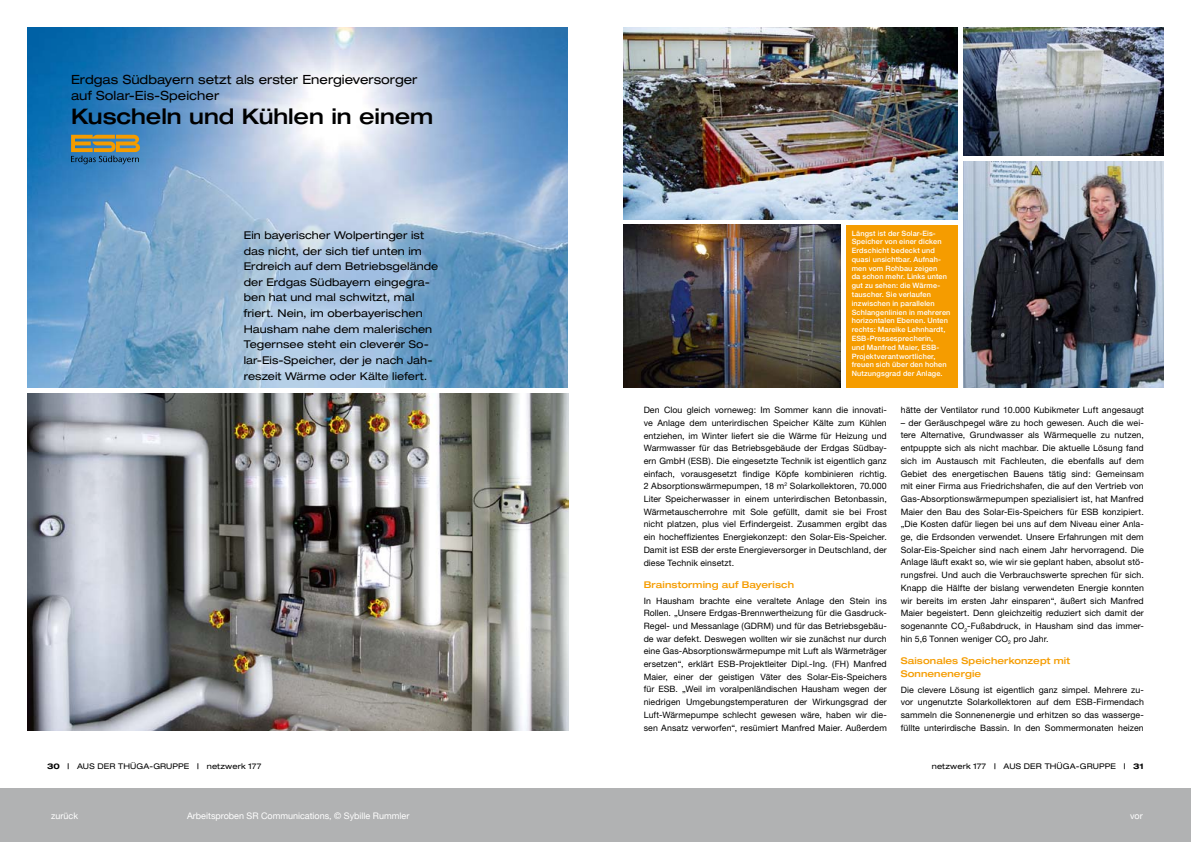
<style>
.page{position:relative;width:1191px;height:842px;background:#fff}
.page>*{position:absolute;margin:0;border:0;box-sizing:border-box;transform-origin:0 0}
.t1{font:500 expanded 21.5px "Helvetica Neue";letter-spacing:-.005em;color:#000}
.t2{font:expanded 12.7px/16.6px "Helvetica Neue";letter-spacing:.005em;color:#000}
.t3{font:expanded 10.7px/15.6px "Helvetica Neue";letter-spacing:.005em;color:#000}
.t4{font:500 expanded 9.3px/12.7px "Helvetica Neue";letter-spacing:.01em;color:#f59c00}
.t5{font:9px "Helvetica Neue";color:#fff}
.t6{font:8.8px/12.7px "Helvetica Neue";letter-spacing:.01em;color:#000;text-align:justify}
.t7{font:expanded 7.8px "Helvetica Neue";letter-spacing:.015em;color:#000}
.t8{font:500 7.3px/8.8px "Helvetica Neue LT Std";letter-spacing:.02em;color:#fff}
.s1{font-weight:700}
.s2{font-weight:500}
</style>
<div class="page">
<div style="left:0;top:788px;width:1191px;height:54px;background:#b1b2b3"></div>
<img style="left:27px;top:27px;width:541px;height:361px">
<img style="left:27px;top:393px;width:541px;height:338px">
<svg style="left:71px;top:135px;width:69px;height:29px;background:#7f8367"></svg>
<img style="left:623px;top:27px;width:334px;height:192px">
<img style="left:963px;top:161px;width:200px;height:227px">
<div style="left:846px;top:225px;width:111px;height:163px;background:#f59c00"></div>
<img style="left:963px;top:27px;width:200px;height:129px">
<img style="left:623px;top:225px;width:217px;height:163px">
<h2 class="t2" style="left:71px;top:70px;width:348px">erdgas südbayern setzt als erster energieversorger auf solar-eis-speicher</h2>
<h1 class="t1" style="left:71px;top:103px;width:364px">Kuscheln und Kühlen in einem</h1>
<p class="t3" style="left:244px;top:227px;width:196px">ein bayerischer Wolpertinger ist das nicht, der sich tief unten im erdreich auf dem Betriebsgelände der erdgas südbayern eingegra&shy;ben hat und mal schwitzt, mal friert. Nein, im oberbayerischen hausham nahe dem malerischen<br>Tegernsee steht ein cleverer so&shy;lar-eis-speicher, der je nach Jah&shy;reszeit Wärme oder Kälte liefert.</p>
<p class="t7" style="left:47px;top:761px;width:216px"><span class="s1">30</span> <span class="s2">|</span> Aus der ThügA-gruppe <span class="s2">|</span> netzwerk 177</p>
<p class="t8" style="left:851px;top:228px;width:100px">Längst ist der Solar-Eis-<br>Speicher von einer dicken<br>Erdschicht bedeckt und quasi unsichtbar. Aufnah&shy;men vom Rohbau zeigen<br>da schon mehr. Links unten gut zu sehen: die Wärme&shy;tauscher. Sie verlaufen inzwischen in parallelen<br>Schlangenlinien in mehreren horizontalen Ebenen. Unten rechts: Mareike Lehnhardt,<br>ESB-Pressesprecherin,<br>und Manfred Maier, ESB-<br>Projektverantwortlicher, freuen sich über den hohen<br>Nutzungsgrad der Anlage.</p>
<p class="t6" style="left:643px;top:403px;width:245px">Den Clou gleich vorneweg: Im Sommer kann die innovati&shy;ve Anlage dem unterirdischen Speicher Kälte zum Kühlen entziehen, im Winter liefert sie die Wärme für Heizung und Warmwasser für das Betriebsgebäude der Erdgas Südbay&shy;ern GmbH (ESB). Die eingesetzte Technik ist eigentlich ganz einfach, vorausgesetzt findige Köpfe kombinieren richtig.<br>2 Absorptionswärmepumpen, 18 m<sup>2</sup> Solarkollektoren, 70.000<br>Liter Speicherwasser in einem unterirdischen Betonbassin, Wärmetauscherrohre mit Sole gefüllt, damit sie bei Frost nicht platzen, plus viel Erfindergeist. Zusammen ergibt das ein hocheffizientes Energiekonzept: den Solar-Eis-Speicher.<br>Damit ist ESB der erste Energieversorger in Deutschland, der diese Technik einsetzt.</p>
<p class="t4" style="left:643px;top:578px;width:152px">Brainstorming auf Bayerisch</p>
<p class="t6" style="left:643px;top:594px;width:245px">In Hausham brachte eine veraltete Anlage den Stein ins Rollen. „Unsere Erdgas-Brennwertheizung für die Gasdruck-Regel- und Messanlage (GDRM) und für das Betriebsgebäu&shy;de war defekt. Deswegen wollten wir sie zunächst nur durch eine Gas-Absorptionswärmepumpe mit Luft als Wärmeträger ersetzen“, erklärt ESB-Projektleiter Dipl.-Ing. (FH) Manfred Maier, einer der geistigen Väter des Solar-Eis-Speichers für ESB. „Weil im voralpenländischen Hausham wegen der niedrigen Umgebungstemperaturen der Wirkungsgrad der Luft-Wärmepumpe schlecht gewesen wäre, haben wir die&shy;sen Ansatz verworfen“, resümiert Manfred Maier. Außerdem</p>
<p class="t6" style="left:900px;top:403px;width:245px">hätte der Ventilator rund 10.000 Kubikmeter Luft angesaugt</p>
<p class="t6" style="left:900px;top:416px;width:245px">– der Geräuschpegel wäre zu hoch gewesen. Auch die wei&shy;tere Alternative, Grundwasser als Wärmequelle zu nutzen, entpuppte sich als nicht machbar. Die aktuelle Lösung fand sich im Austausch mit Fachleuten, die ebenfalls auf dem Gebiet des energetischen Bauens tätig sind: Gemeinsam mit einer Firma aus Friedrichshafen, die auf den Vertrieb von Gas-Absorptionswärmepumpen spezialisiert ist, hat Manfred Maier den Bau des Solar-Eis-Speichers für ESB konzipiert. „Die Kosten dafür liegen bei uns auf dem Niveau einer Anla&shy;ge, die Erdsonden verwendet. Unsere Erfahrungen mit dem Solar-Eis-Speicher sind nach einem Jahr hervorragend. Die Anlage läuft exakt so, wie wir sie geplant haben, absolut stö&shy;rungsfrei. Und auch die Verbrauchswerte sprechen für sich.<br>Knapp die Hälfte der bislang verwendeten Energie konnten wir bereits im ersten Jahr einsparen“, äußert sich Manfred Maier begeistert. Denn gleichzeitig reduziert sich damit der sogenannte CO<sub>2</sub>-Fußabdruck, in Hausham sind das immer&shy;hin 5,6 Tonnen weniger CO<sub>2</sub> pro Jahr.</p>
<p class="t4" style="left:900px;top:654px;width:171px">Saisonales Speicherkonzept mit<br>Sonnenenergie</p>
<p class="t6" style="left:900px;top:683px;width:245px">Die clevere Lösung ist eigentlich ganz simpel. Mehrere zu&shy;vor ungenutzte Solarkollektoren auf dem ESB-Firmendach sammeln die Sonnenenergie und erhitzen so das wasserge&shy;füllte unterirdische Bassin. In den Sommermonaten heizen</p>
<p class="t7" style="left:931px;top:761px;width:214px">netzwerk 177 <span class="s2">|</span> Aus der ThügA-gruppe <span class="s2">|</span> <span class="s1">31</span></p>
<p class="t5" style="left:51px;top:810px;width:28px">zurück</p>
<p class="t5" style="left:187px;top:810px;width:224px">Arbeitsproben SR Communications, © Sybille Rummler</p>
<p class="t5" style="left:1130px;top:810px;width:14px">vor</p>
</div>
